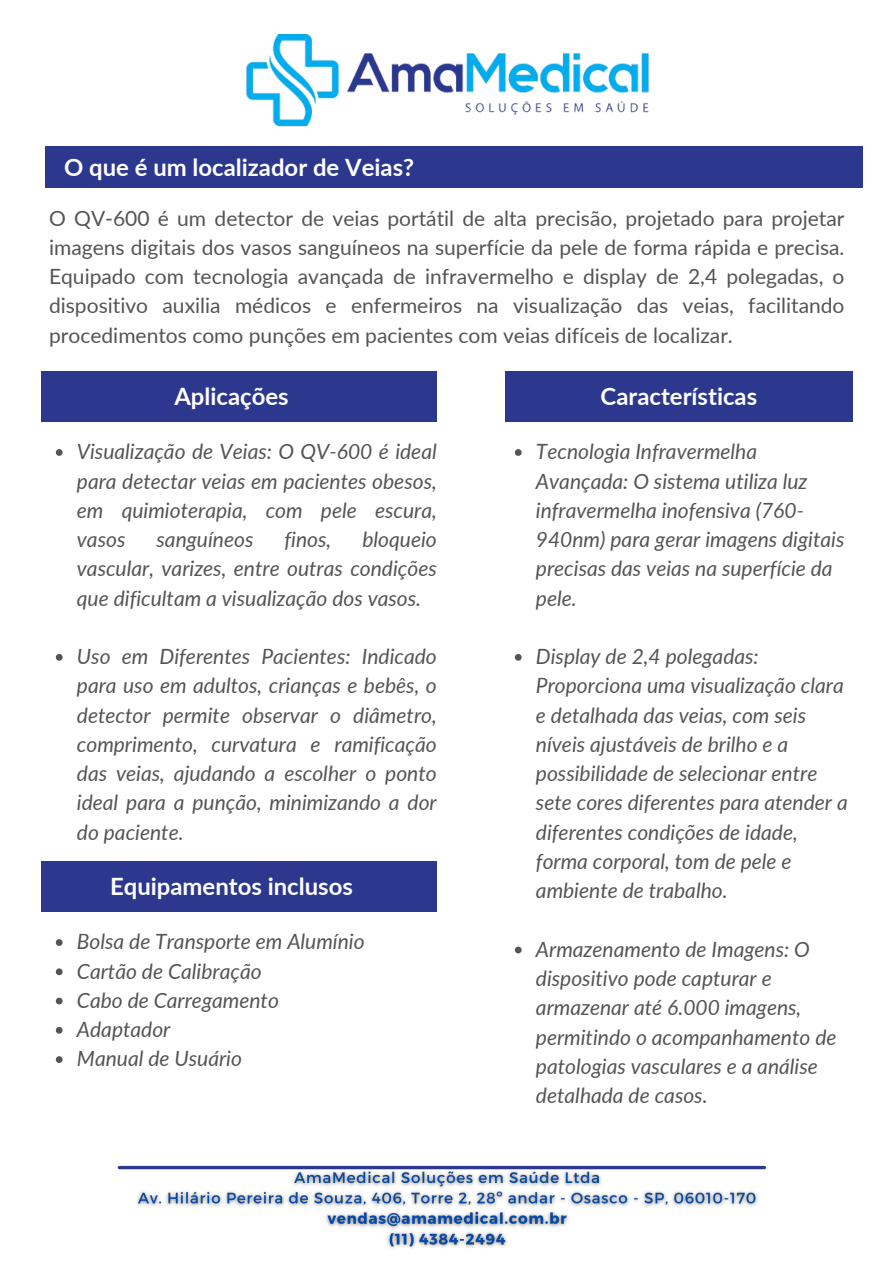
<style>
.page{position:relative;width:894px;height:1264px;background:#fff}
.page>*{position:absolute;margin:0;border:0;box-sizing:border-box;transform-origin:0 0}
.t1{font:700 23.85px "Lato";color:#fff}
.t2{font:italic 21px/29.2px "Lato";color:#545454;text-align:justify}
.t3{font:21px/29.2px "Lato";color:#545454;text-align:justify}
</style>
<div class="page">
<svg style="left:119px;top:1165px;width:645px;height:4px"></svg>
<img style="left:246px;top:35px;width:401px;height:92px">
<div style="left:41px;top:371px;width:395px;height:51px;background:#2b388e"></div>
<img style="left:130px;top:1165px;width:632px;height:84px">
<svg style="left:56px;top:449px;width:7px;height:7px"></svg>
<svg style="left:56px;top:654px;width:7px;height:6px"></svg>
<div style="left:505px;top:371px;width:347px;height:51px;background:#2b388e"></div>
<svg style="left:514px;top:449px;width:7px;height:7px"></svg>
<svg style="left:514px;top:654px;width:7px;height:6px"></svg>
<svg style="left:514px;top:946px;width:7px;height:7px"></svg>
<div style="left:45px;top:146px;width:817px;height:42px;background:#2b388e"></div>
<div style="left:41px;top:861px;width:395px;height:51px;background:#2b388e"></div>
<svg style="left:56px;top:939px;width:7px;height:6px"></svg>
<svg style="left:56px;top:968px;width:7px;height:7px"></svg>
<svg style="left:56px;top:997px;width:7px;height:7px"></svg>
<svg style="left:56px;top:1027px;width:7px;height:6px"></svg>
<svg style="left:56px;top:1056px;width:7px;height:6px"></svg>
<p class="t1" style="left:64px;top:152px;width:351px">O que é um localizador de Veias?</p>
<h1 class="t3" style="left:49px;top:203px;width:796px">O QV-600 é um detector de veias portátil de alta precisão, projetado para projetar imagens digitais dos vasos sanguíneos na superfície da pele de forma rápida e precisa.<br>Equipado com tecnologia avançada de infravermelho e display de 2,4 polegadas, o dispositivo auxilia médicos e enfermeiros na visualização das veias, facilitando procedimentos como punções em pacientes com veias difíceis de localizar.</h1>
<p class="t1" style="left:174px;top:381px;width:116px">Aplicações</p>
<h2 class="t2" style="left:77px;top:436px;width:361px">Visualização de Veias: O QV-600 é ideal para detectar veias em pacientes obesos, em quimioterapia, com pele escura, vasos</h2>
<h2 class="t2" style="left:77px;top:524px;width:361px;text-indent:285px">bloqueio vascular, varizes, entre outras condições que dificultam a visualização dos vasos.</h2>
<h1 class="t2" style="left:77px;top:641px;width:361px">Uso em Diferentes Pacientes: Indicado para uso em adultos, crianças e bebês, o detector permite observar o diâmetro, comprimento, curvatura e ramificação das veias, ajudando a escolher o ponto ideal para a punção, minimizando a dor do paciente.</h1>
<h2 class="t2" style="left:156px;top:524px;width:98px">sanguíneos</h2>
<h2 class="t2" style="left:284px;top:524px;width:48px">finos,</h2>
<p class="t1" style="left:110px;top:871px;width:244px">Equipamentos inclusos</p>
<p class="t2" style="left:77px;top:926px;width:289px">Bolsa de Transporte em Alumínio</p>
<h1 class="t2" style="left:77px;top:955px;width:186px">Cartão de Calibração</h1>
<p class="t2" style="left:77px;top:985px;width:203px">Cabo de Carregamento</p>
<p class="t2" style="left:77px;top:1014px;width:95px">Adaptador</p>
<p class="t2" style="left:77px;top:1043px;width:166px">Manual de Usuário</p>
<p class="t1" style="left:600px;top:381px;width:158px">Características</p>
<p class="t2" style="left:536px;top:436px;width:310px;text-align:left">Tecnologia Infravermelha<br>Avançada: O sistema utiliza luz infravermelha inofensiva (760-<br>940nm) para gerar imagens digitais precisas das veias na superfície da pele.</p>
<h1 class="t2" style="left:536px;top:641px;width:313px;text-align:left">Display de 2,4 polegadas:<br>Proporciona uma visualização clara e detalhada das veias, com seis níveis ajustáveis de brilho e a possibilidade de selecionar entre sete cores diferentes para atender a diferentes condições de idade, forma corporal, tom de pele e ambiente de trabalho.</h1>
<p class="t2" style="left:536px;top:934px;width:302px;text-align:left">Armazenamento de Imagens: O dispositivo pode capturar e armazenar até 6.000 imagens, permitindo o acompanhamento de patologias vasculares e a análise detalhada de casos.</p>
</div>
